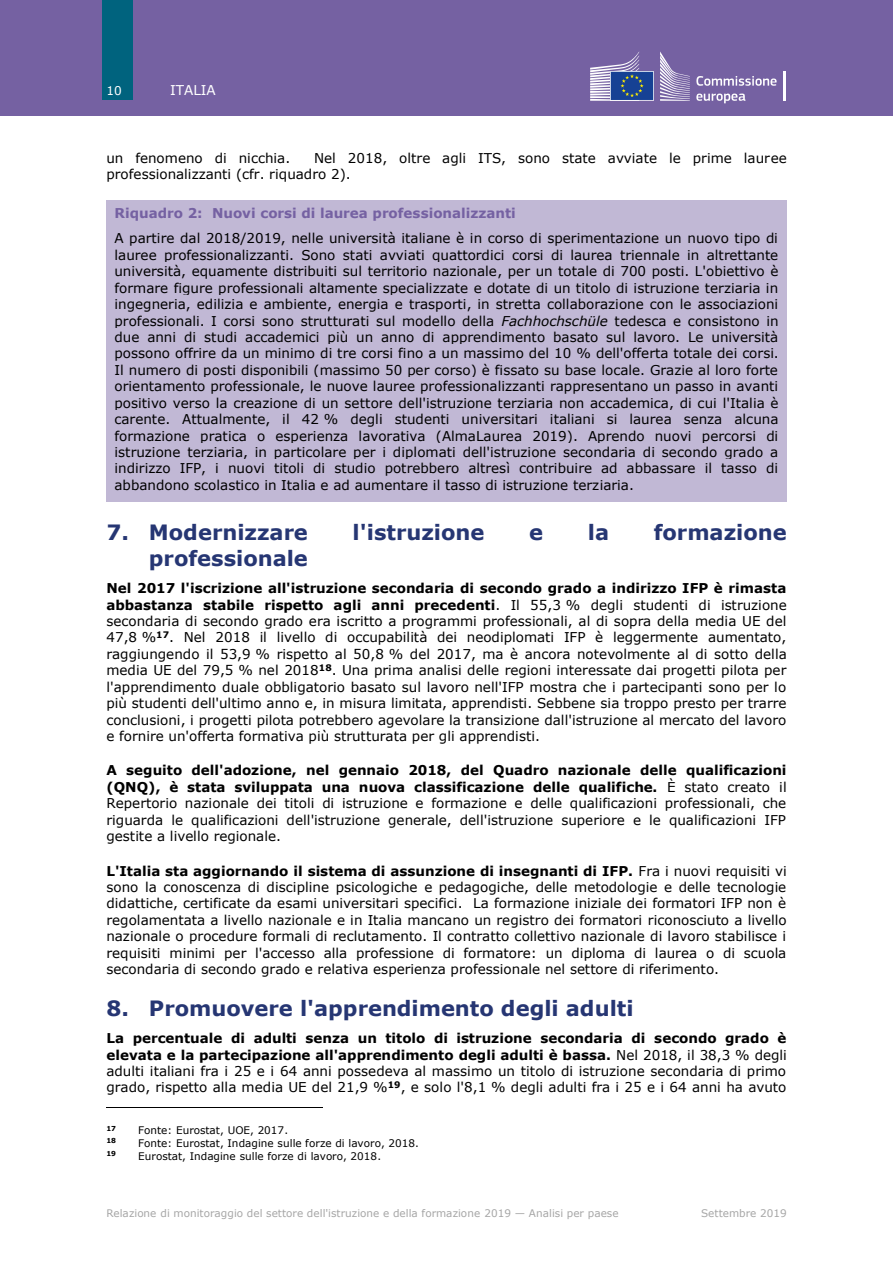
<style>
.page{position:relative;width:893px;height:1264px;background:#fff}
.page>*{position:absolute;margin:0;border:0;box-sizing:border-box;transform-origin:0 0}
.t1{font:700 21px "Verdana";color:#263673}
.t2{font:13.5px/16.4px "Verdana";color:#000;text-align:justify}
.t3{font:700 13.5px "Verdana";color:#7561a2}
.t4{font:13.5px "Verdana";color:#fff}
.t5{font:12px "Verdana";color:#fff}
.t6{font:10.5px "Verdana";color:#000}
.t7{font:10.5px "Verdana";letter-spacing:.005em;color:#a6a6a6}
.t8{font:700 6.9px "Verdana";color:#000}
.s1{font-style:italic}
.s2{font-weight:700}
</style>
<div class="page">
<div style="left:0;top:0;width:893px;height:116px;background:#7561a2"></div>
<div style="left:102px;top:0;width:31px;height:99px;background:#00637e"></div>
<svg style="left:696px;top:76px;width:81px;height:10px"></svg>
<svg style="left:696px;top:94px;width:50px;height:9px"></svg>
<hr style="left:783px;top:71px;width:3px;height:30px;background:#fff">
<svg style="left:660px;top:52px;width:30px;height:49px"></svg>
<svg style="left:590px;top:52px;width:64px;height:49px"></svg>
<div style="left:106px;top:200px;width:681px;height:30px;background:#c1b8d5"></div>
<div style="left:106px;top:230px;width:681px;height:271px;background:#c1b8d5"></div>
<hr style="left:106px;top:1107px;width:216px;height:1px;background:#000">
<p class="t5" style="left:106px;top:82px;width:17px">10</p>
<p class="t4" style="left:170px;top:81px;width:47px">ITALIA</p>
<p class="t2" style="left:106px;top:149px;width:185px">un fenomeno di nicchia.</p>
<p class="t2" style="left:106px;top:149px;width:682px;text-indent:208px">Nel 2018, oltre agli ITS, sono state avviate le prime lauree professionalizzanti (cfr. riquadro 2).</p>
<p class="t3" style="left:115px;top:204px;width:403px">Riquadro 2: Nuovi corsi di laurea professionalizzanti</p>
<p class="t2" style="left:115px;top:230px;width:666px">A partire dal 2018/2019, nelle università italiane è in corso di sperimentazione un nuovo tipo di lauree professionalizzanti. Sono stati avviati quattordici corsi di laurea triennale in altrettante università, equamente distribuiti sul territorio nazionale, per un totale di 700 posti. L'obiettivo è formare figure professionali altamente specializzate e dotate di un titolo di istruzione terziaria in ingegneria, edilizia e ambiente, energia e trasporti, in stretta collaborazione con le associazioni professionali. I corsi sono strutturati sul modello della <span class="s1">Fachhochschüle</span> tedesca e consistono in due anni di studi accademici più un anno di apprendimento basato sul lavoro. Le università possono offrire da un minimo di tre corsi fino a un massimo del 10 % dell'offerta totale dei corsi.<br>Il numero di posti disponibili (massimo 50 per corso) è fissato su base locale. Grazie al loro forte orientamento professionale, le nuove lauree professionalizzanti rappresentano un passo in avanti positivo verso la creazione di un settore dell'istruzione terziaria non accademica, di cui l'Italia è carente. Attualmente, il 42 % degli studenti universitari italiani si laurea senza alcuna formazione pratica o esperienza lavorativa (AlmaLaurea 2019). Aprendo nuovi percorsi di istruzione terziaria, in particolare per i diplomati dell'istruzione secondaria di secondo grado a indirizzo IFP, i nuovi titoli di studio potrebbero altresì contribuire ad abbassare il tasso di abbandono scolastico in Italia e ad aumentare il tasso di istruzione terziaria.</p>
<h1 class="t1" style="left:106px;top:519px;width:203px">7. Modernizzare</h1>
<h1 class="t1" style="left:353px;top:519px;width:133px">l'istruzione</h1>
<h1 class="t1" style="left:529px;top:519px;width:15px">e</h1>
<h1 class="t1" style="left:588px;top:519px;width:23px">la</h1>
<h1 class="t1" style="left:654px;top:519px;width:134px">formazione</h1>
<h1 class="t1" style="left:149px;top:545px;width:161px">professionale</h1>
<p class="t2" style="left:106px;top:579px;width:682px"><span class="s2">Nel 2017 l'iscrizione all'istruzione secondaria di secondo grado a indirizzo IFP è rimasta abbastanza stabile rispetto agli anni precedenti</span>. Il 55,3 % degli studenti di istruzione secondaria di secondo grado era iscritto a programmi professionali, al di sopra della media UE del 47,8 %<sup>17</sup>. Nel 2018 il livello di occupabilità dei neodiplomati IFP è leggermente aumentato, raggiungendo il 53,9 % rispetto al 50,8 % del 2017, ma è ancora notevolmente al di sotto della media UE del 79,5 % nel 2018<sup>18</sup>. Una prima analisi delle regioni interessate dai progetti pilota per l'apprendimento duale obbligatorio basato sul lavoro nell'IFP mostra che i partecipanti sono per lo più studenti dell'ultimo anno e, in misura limitata, apprendisti. Sebbene sia troppo presto per trarre conclusioni, i progetti pilota potrebbero agevolare la transizione dall'istruzione al mercato del lavoro e fornire un'offerta formativa più strutturata per gli apprendisti.</p>
<p class="t2" style="left:106px;top:761px;width:682px"><span class="s2">A seguito dell'adozione, nel gennaio 2018, del Quadro nazionale delle qualificazioni (QNQ), è stata sviluppata una nuova classificazione delle qualifiche.</span> È stato creato il Repertorio nazionale dei titoli di istruzione e formazione e delle qualificazioni professionali, che riguarda le qualificazioni dell'istruzione generale, dell'istruzione superiore e le qualificazioni IFP gestite a livello regionale.</p>
<p class="t2" style="left:106px;top:861px;width:682px"><span class="s2">L'Italia sta aggiornando il sistema di assunzione di insegnanti di IFP.</span> Fra i nuovi requisiti vi sono la conoscenza di discipline psicologiche e pedagogiche, delle metodologie e delle tecnologie didattiche, certificate da esami universitari specifici. La formazione iniziale dei formatori IFP non è regolamentata a livello nazionale e in Italia mancano un registro dei formatori riconosciuto a livello nazionale o procedure formali di reclutamento. Il contratto collettivo nazionale di lavoro stabilisce i requisiti minimi per l'accesso alla professione di formatore: un diploma di laurea o di scuola secondaria di secondo grado e relativa esperienza professionale nel settore di riferimento.</p>
<h1 class="t1" style="left:106px;top:994px;width:529px">8. Promuovere l'apprendimento degli adulti</h1>
<p class="t2" style="left:106px;top:1029px;width:682px"><span class="s2">La percentuale di adulti senza un titolo di istruzione secondaria di secondo grado è elevata e la partecipazione all'apprendimento degli adulti è bassa.</span> Nel 2018, il 38,3 % degli adulti italiani fra i 25 e i 64 anni possedeva al massimo un titolo di istruzione secondaria di primo grado, rispetto alla media UE del 21,9 %<sup>19</sup>, e solo l'8,1 % degli adulti fra i 25 e i 64 anni ha avuto</p>
<p class="t8" style="left:106px;top:1123px;width:11px">17</p>
<p class="t6" style="left:138px;top:1123px;width:152px">Fonte: Eurostat, UOE, 2017.</p>
<p class="t8" style="left:106px;top:1136px;width:11px">18</p>
<p class="t6" style="left:138px;top:1136px;width:282px">Fonte: Eurostat, Indagine sulle forze di lavoro, 2018.</p>
<p class="t8" style="left:106px;top:1148px;width:11px">19</p>
<p class="t6" style="left:138px;top:1148px;width:244px">Eurostat, Indagine sulle forze di lavoro, 2018.</p>
<p class="t7" style="left:106px;top:1206px;width:514px">Relazione di monitoraggio del settore dell'istruzione e della formazione 2019 — Analisi per paese</p>
<p class="t7" style="left:701px;top:1206px;width:87px">Settembre 2019</p>
</div>
